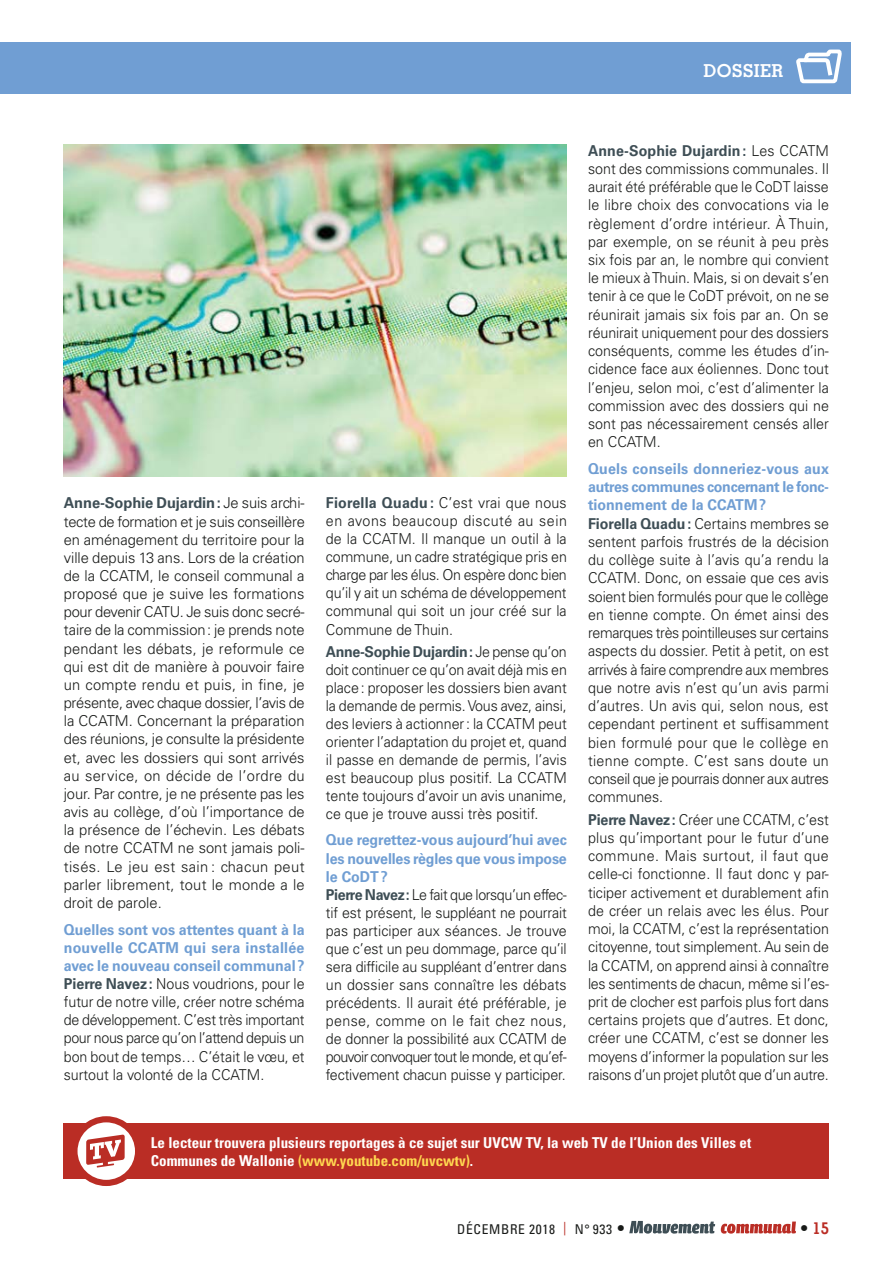
<style>
.page{position:relative;width:893px;height:1263px;background:#fff}
.page>*{position:absolute;margin:0;border:0;box-sizing:border-box;transform-origin:0 0}
.t1{font:700 17.85px "Memphis LT Std";letter-spacing:.01em;color:#fff}
.t2{font:700 16.5px "Memphis LT Std";color:#ba2d25}
.t3{font:300 15px/18.3px "Univers LT Std";color:#181a18;text-align:justify;scale:.95 1}
.t4{font:300 15px/18.1px "Univers LT Std";color:#181a18;text-align:justify}
.t5{font:700 condensed 15px/18px "Univers LT Std";color:#fff}
.t6{font:condensed 13.5px "Univers LT Std";letter-spacing:.05em;color:#181a18}
.s1{font-weight:700;color:#3e4e55}
.s2{font-weight:700;color:#709ed3}
.s3{color:#ffd850}
.s4{color:#ba2d25}
.s5{font-family:"Memphis LT Std";font-weight:700;font-stretch:normal;font-size:16.5px}
.s6{color:#181a18}
</style>
<div class="page">
<div style="left:64px;top:1124px;width:765px;height:55px;background:#ba2d25"></div>
<svg style="left:74px;top:1119px;width:64px;height:64px;fill:#fff"></svg>
<div style="left:71px;top:1116px;width:70px;height:70px;border:6px solid #ba2d25;border-radius:50%"></div>
<svg style="left:86px;top:1134px;width:39px;height:34px"></svg>
<img style="left:64px;top:145px;width:503px;height:331px">
<div style="left:0;top:43px;width:850px;height:51px;background:#709ed3"></div>
<svg style="left:796px;top:49px;width:46px;height:35px"></svg>
<svg style="left:629px;top:1221px;width:86px;height:13px"></svg>
<svg style="left:721px;top:1222px;width:75px;height:12px"></svg>
<p class="t1" style="left:703px;top:63px;width:81px">DOSSIER</p>
<p class="t4" style="left:64px;top:495px;width:243px"><span class="s1">Anne-Sophie Dujardin :</span> Je suis archi&shy;tecte de formation et je suis conseillère en aménagement du territoire pour la ville depuis 13 ans. Lors de la création de la CCATM, le conseil communal a proposé que je suive les formations pour devenir CATU. Je suis donc secré&shy;taire de la commission : je prends note pendant les débats, je reformule ce qui est dit de manière à pouvoir faire un compte rendu et puis, in fine, je présente, avec chaque dossier, l’avis de la CCATM. Concernant la préparation des réunions, je consulte la présidente et, avec les dossiers qui sont arrivés au service, on décide de l’ordre du jour. Par contre, je ne présente pas les avis au collège, d’où l’importance de la présence de l’échevin. Les débats de notre CCATM ne sont jamais poli&shy;tisés. Le jeu est sain : chacun peut parler librement, tout le monde a le droit de parole.</p>
<p class="t3" style="left:64px;top:921px;width:255px"><span class="s2">Quelles sont vos attentes quant à la nouvelle CCATM qui sera installée avec le nouveau conseil communal ?<br></span><span class="s1">Pierre Navez :</span> Nous voudrions, pour le futur de notre ville, créer notre schéma de développement. C’est très important pour nous parce qu’on l’attend depuis un bon bout de temps… C’était le vœu, et surtout la volonté de la CCATM.</p>
<p class="t3" style="left:326px;top:495px;width:255px"><span class="s1">Fiorella Quadu :</span> C’est vrai que nous en avons beaucoup discuté au sein de la CCATM. Il manque un outil à la commune, un cadre stratégique pris en charge par les élus. On espère donc bien qu’il y ait un schéma de développement communal qui soit un jour créé sur la Commune de Thuin.</p>
<p class="t3" style="left:326px;top:643px;width:255px"><span class="s1">Anne-Sophie Dujardin :</span> Je pense qu’on doit continuer ce qu’on avait déjà mis en place : proposer les dossiers bien avant la demande de permis. Vous avez, ainsi, des leviers à actionner : la CCATM peut orienter l’adaptation du projet et, quand il passe en demande de permis, l’avis est beaucoup plus positif. La CCATM tente toujours d’avoir un avis unanime, ce que je trouve aussi très positif.</p>
<p class="t3" style="left:326px;top:832px;width:255px;text-align:left"><span class="s2">Que regrettez-vous aujourd’hui avec les nouvelles règles que vous impose le CoDT ?<br></span><span class="s1">Pierre Navez :</span> Le fait que lorsqu’un effec&shy;tif est présent, le suppléant ne pourrait pas participer aux séances. Je trouve que c’est un peu dommage, parce qu’il sera difficile au suppléant d’entrer dans un dossier sans connaître les débats précédents. Il aurait été préférable, je pense, comme on le fait chez nous, de donner la possibilité aux CCATM de pouvoir convoquer tout le monde, et qu’ef&shy;fectivement chacun puisse y participer.</p>
<p class="t3" style="left:588px;top:142px;width:255px"><span class="s1">Anne-Sophie Dujardin :</span> Les CCATM sont des commissions communales. Il aurait été préférable que le CoDT laisse le libre choix des convocations via le règlement d’ordre intérieur. À Thuin, par exemple, on se réunit à peu près six fois par an, le nombre qui convient le mieux à Thuin. Mais, si on devait s’en tenir à ce que le CoDT prévoit, on ne se réunirait jamais six fois par an. On se réunirait uniquement pour des dossiers conséquents, comme les études d’in&shy;cidence face aux éoliennes. Donc tout l’enjeu, selon moi, c’est d’alimenter la commission avec des dossiers qui ne sont pas nécessairement censés aller en CCATM.</p>
<p class="t3" style="left:588px;top:460px;width:255px;text-align:left"><span class="s2">Quels conseils donneriez-vous aux autres communes concernant le fonc&shy;tionnement de la CCATM ?<br></span><span class="s1">Fiorella Quadu :</span> Certains membres se sentent parfois frustrés de la décision du collège suite à l’avis qu’a rendu la CCATM. Donc, on essaie que ces avis soient bien formulés pour que le collège en tienne compte. On émet ainsi des remarques très pointilleuses sur certains aspects du dossier. Petit à petit, on est arrivés à faire comprendre aux membres que notre avis n’est qu’un avis parmi d’autres. Un avis qui, selon nous, est cependant pertinent et suffisamment bien formulé pour que le collège en tienne compte. C’est sans doute un conseil que je pourrais donner aux autres communes.</p>
<p class="t3" style="left:588px;top:811px;width:255px"><span class="s1">Pierre Navez :</span> Créer une CCATM, c’est plus qu’important pour le futur d’une commune. Mais surtout, il faut que celle-ci fonctionne. Il faut donc y par&shy;ticiper activement et durablement afin de créer un relais avec les élus. Pour moi, la CCATM, c’est la représentation citoyenne, tout simplement. Au sein de la CCATM, on apprend ainsi à connaître les sentiments de chacun, même si l’es&shy;prit de clocher est parfois plus fort dans certains projets que d’autres. Et donc, créer une CCATM, c’est se donner les moyens d’informer la population sur les raisons d’un projet plutôt que d’un autre.</p>
<p class="t5" style="left:151px;top:1134px;width:602px">Le lecteur trouvera plusieurs reportages à ce sujet sur UVCW TV, la web TV de l’Union des Villes et<br>Communes de Wallonie <span class="s3">(www.youtube.com/uvcwtv)</span>.</p>
<p class="t6" style="left:457px;top:1223px;width:169px">DÉCEMBRE 2018 <span class="s4">|</span> N° 933 <span class="s5">•</span></p>
<p class="t2" style="left:800px;top:1221px;width:30px"><span class="s6">•</span> 15</p>
</div>
